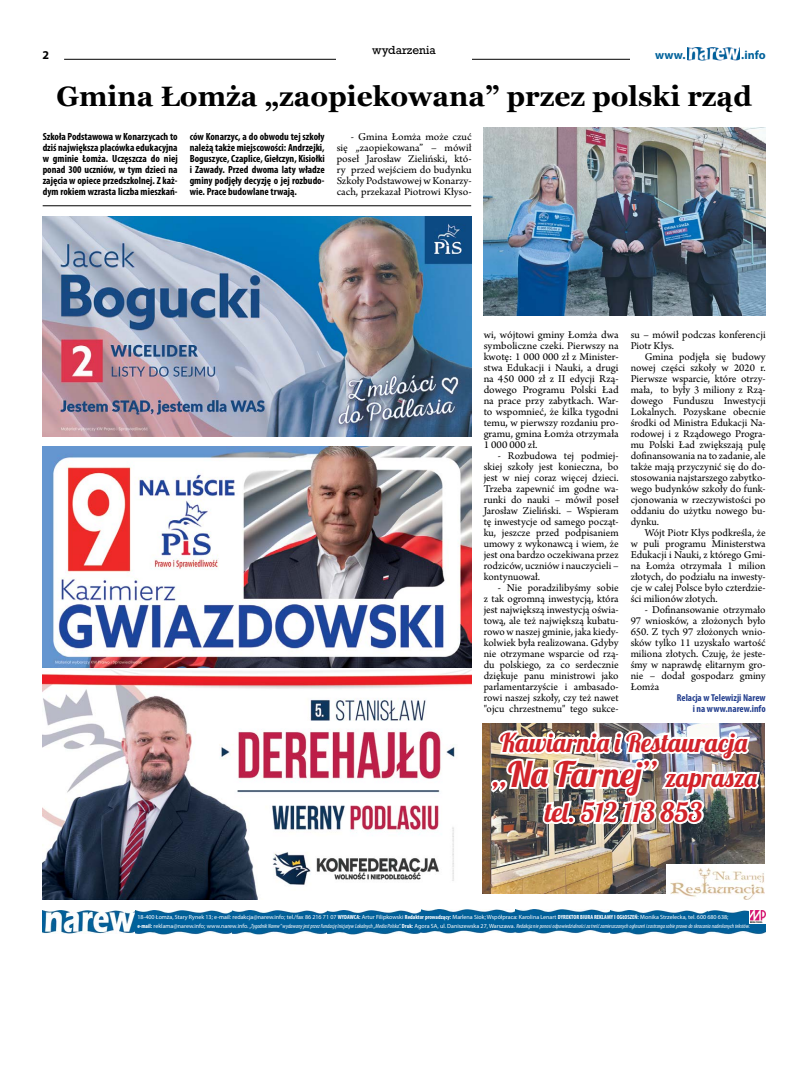
<style>
.page{position:relative;width:794px;height:1092px;background:#fff}
.page>*{position:absolute;margin:0;border:0;box-sizing:border-box;transform-origin:0 0}
.t1{font:35px "Lobster 1.4";color:#d2232a}
.t2{font:700 28px "Georgia";color:#000}
.t3{font:27px "Lobster 1.4";letter-spacing:.005em;color:#d2232a}
.t4{font:26px "Lobster 1.4";color:#d2232a}
.t5{font:700 12px "Myriad Pro";color:#00629b}
.t6{font:700 12px "Myriad Pro";color:#000}
.t7{font:11px/11px "Arno Pro";color:#000;text-align:justify}
.t8{font:11px "Rockwell";color:#000}
.t9{font:700 condensed 10.4px/11px "Myriad Pro";color:#000;text-align:justify}
.t10{font:700 condensed 10px/11px "Myriad Pro";color:#25408f;text-align:right}
.t11{font:6px/9px "Myriad Pro";color:#fff}
.s1{font-size:26px}
.s2{font-weight:700;font-stretch:condensed}
.s3{font-style:italic;font-stretch:condensed}
</style>
<div class="page">
<hr style="left:64px;top:59px;width:701px;height:1px;background:#000">
<div style="left:630px;top:51px;width:135px;height:18px;background:#fff"></div>
<img style="left:687px;top:47px;width:52px;height:13px">
<img style="left:707px;top:910px;width:58px;height:24px">
<svg style="left:749px;top:910px;width:17px;height:13px"></svg>
<img style="left:751px;top:910px;width:14px;height:12px">
<div style="left:336px;top:45px;width:136px;height:18px;background:#fff"></div>
<img style="left:43px;top:909px;width:472px;height:25px">
<img style="left:515px;top:909px;width:192px;height:25px">
<img style="left:42px;top:447px;width:430px;height:452px">
<img style="left:43px;top:217px;width:429px;height:220px">
<hr style="left:43px;top:205px;width:428px;height:1px;background:#000">
<img style="left:483px;top:127px;width:282px;height:189px">
<img style="left:482px;top:723px;width:283px;height:170px">
<img style="left:489px;top:723px;width:275px;height:104px">
<div style="left:666px;top:864px;width:99px;height:35px;background:#fff"></div>
<img style="left:670px;top:868px;width:94px;height:31px">
<p class="t8" style="left:372px;top:43px;width:65px">wydarzenia</p>
<p class="t6" style="left:43px;top:48px;width:8px">2</p>
<p class="t5" style="left:655px;top:47px;width:32px">www.</p>
<p class="t5" style="left:741px;top:47px;width:26px">.info</p>
<h2 class="t2" style="left:57px;top:75px;width:697px">Gmina Łomża „zaopiekowana” przez polski rząd</h2>
<p class="t9" style="left:43px;top:130px;width:136px">Szkoła Podstawowa w Konarzycach to dziś największa placówka edukacyjna w gminie Łomża. Uczęszcza do niej ponad 300 uczniów, w tym dzieci na zajęcia w opiece przedszkolnej. Z każ&shy;dym rokiem wzrasta liczba mieszkań-</p>
<p class="t9" style="left:190px;top:130px;width:136px">ców Konarzyc, a do obwodu tej szkoły należą także miejscowości: Andrzejki, Boguszyce, Czaplice, Giełczyn, Kisiołki i Zawady. Przed dwoma laty władze gminy podjęły decyzję o jej rozbudo&shy;wie. Prace budowlane trwają.</p>
<p class="t7" style="left:337px;top:131px;width:136px;text-indent:14px">- Gmina Łomża może czuć się „zaopiekowana” – mówił poseł Jarosław Zieliński, któ&shy;ry przed wejściem do budynku Szkoły Podstawowej w Konarzy&shy;cach, przekazał Piotrowi Kłyso-</p>
<p class="t7" style="left:483px;top:329px;width:136px">wi, wójtowi gminy Łomża dwa symboliczne czeki. Pierwszy na kwotę: 1 000 000 zł z Minister&shy;stwa Edukacji i Nauki, a drugi na 450 000 zł z II edycji Rzą&shy;dowego Programu Polski Ład na prace przy zabytkach. War&shy;to wspomnieć, że kilka tygodni temu, w pierwszy rozdaniu pro&shy;gramu, gmina Łomża otrzymała 1 000 000 zł.</p>
<p class="t7" style="left:484px;top:450px;width:136px;text-indent:14px">- Rozbudowa tej podmiej&shy;skiej szkoły jest konieczna, bo jest w niej coraz więcej dzieci.<br>Trzeba zapewnić im godne wa&shy;runki do nauki – mówił poseł Jarosław Zieliński. – Wspieram tę inwestycje od samego począt&shy;ku, jeszcze przed podpisaniem umowy z wykonawcą i wiem, że jest ona bardzo oczekiwana przez rodziców, uczniów i nauczycieli – kontynuował.</p>
<p class="t7" style="left:484px;top:582px;width:136px;text-indent:14px">- Nie poradzilibyśmy sobie z tak ogromną inwestycją, która jest największą inwestycją oświa&shy;tową, ale też największą kubatu&shy;rowo w naszej gminie, jaka kiedy&shy;kolwiek była realizowana. Gdyby nie otrzymane wsparcie od rzą&shy;du polskiego, za co serdecznie dziękuje panu ministrowi jako parlamentarzyście i ambasado&shy;rowi naszej szkoły, czy też nawet "ojcu chrzestnemu" tego sukce-</p>
<p class="t7" style="left:630px;top:329px;width:136px">su – mówił podczas konferencji<br>Piotr Kłys.</p>
<p class="t7" style="left:630px;top:351px;width:136px;text-indent:14px">Gmina podjęła się budowy nowej części szkoły w 2020 r.<br>Pierwsze wsparcie, które otrzy&shy;mała, to były 3 miliony z Rzą&shy;dowego Funduszu Inwestycji Lokalnych. Pozyskane obecnie środki od Ministra Edukacji Na&shy;rodowej i z Rządowego Progra&shy;mu Polski Ład zwiększają pulę dofinansowania na to zadanie, ale także mają przyczynić się do do&shy;stosowania najstarszego zabytko&shy;wego budynków szkoły do funk&shy;cjonowania w rzeczywistości po oddaniu do użytku nowego bu&shy;dynku.</p>
<p class="t7" style="left:630px;top:527px;width:136px;text-indent:14px">Wójt Piotr Kłys podkreśla, że w puli programu Ministerstwa Edukacji i Nauki, z którego Gmi&shy;na Łomża otrzymała 1 milion złotych, do podziału na inwesty&shy;cje w całej Polsce było czterdzie&shy;ści milionów złotych.</p>
<p class="t7" style="left:630px;top:604px;width:136px;text-indent:14px">- Dofinansowanie otrzymało 97 wniosków, a złożonych było 650. Z tych 97 złożonych wnio&shy;sków tylko 11 uzyskało wartość miliona złotych. Czuję, że jeste&shy;śmy w naprawdę elitarnym gro&shy;nie – dodał gospodarz gminy Łomża</p>
<p class="t10" style="left:677px;top:692px;width:90px">Relacja w Telewizji Narew i na www.narew.info</p>
<h3 class="t4" style="left:500px;top:725px;width:248px">Kawiarnia i Restauracja</h3>
<h1 class="t1" style="left:490px;top:751px;width:268px">„Na Farnej” <span class="s1">zaprasza</span></h1>
<h3 class="t3" style="left:545px;top:794px;width:159px">tel. 512 113 853</h3>
<p class="t11" style="left:137px;top:912px;width:614px">18-400 Łomża, Stary Rynek 13; e-mail: redakcja@narew.info; tel./fax 86 216 71 07 <span class="s2">WYDAWCA:</span> Artur Filipkowski <span class="s2">Redaktor prowadzący:</span> Marlena Siok; Współpraca: Karolina Lenart <span class="s2">DYREKTOR BIURA REKLAMY I OGŁOSZEŃ:</span> Monika Strzelecka, tel. 600 680 638;<br><span class="s2">e-mail:</span> reklama@narew.info; www.narew.info. <span class="s3">„Tygodnik Narew” wydawany jest przez Fundację Inicjatyw Lokalnych „Media Polska”.</span> <span class="s2">Druk:</span> Agora SA, ul. Daniszewska 27, Warszawa. <span class="s3">Redakcja nie ponosi odpowiedzialności za treść zamieszczanych ogłoszeń i zastrzega sobie prawo do skracania nadesłanych tekstów.</span></p>
</div>
